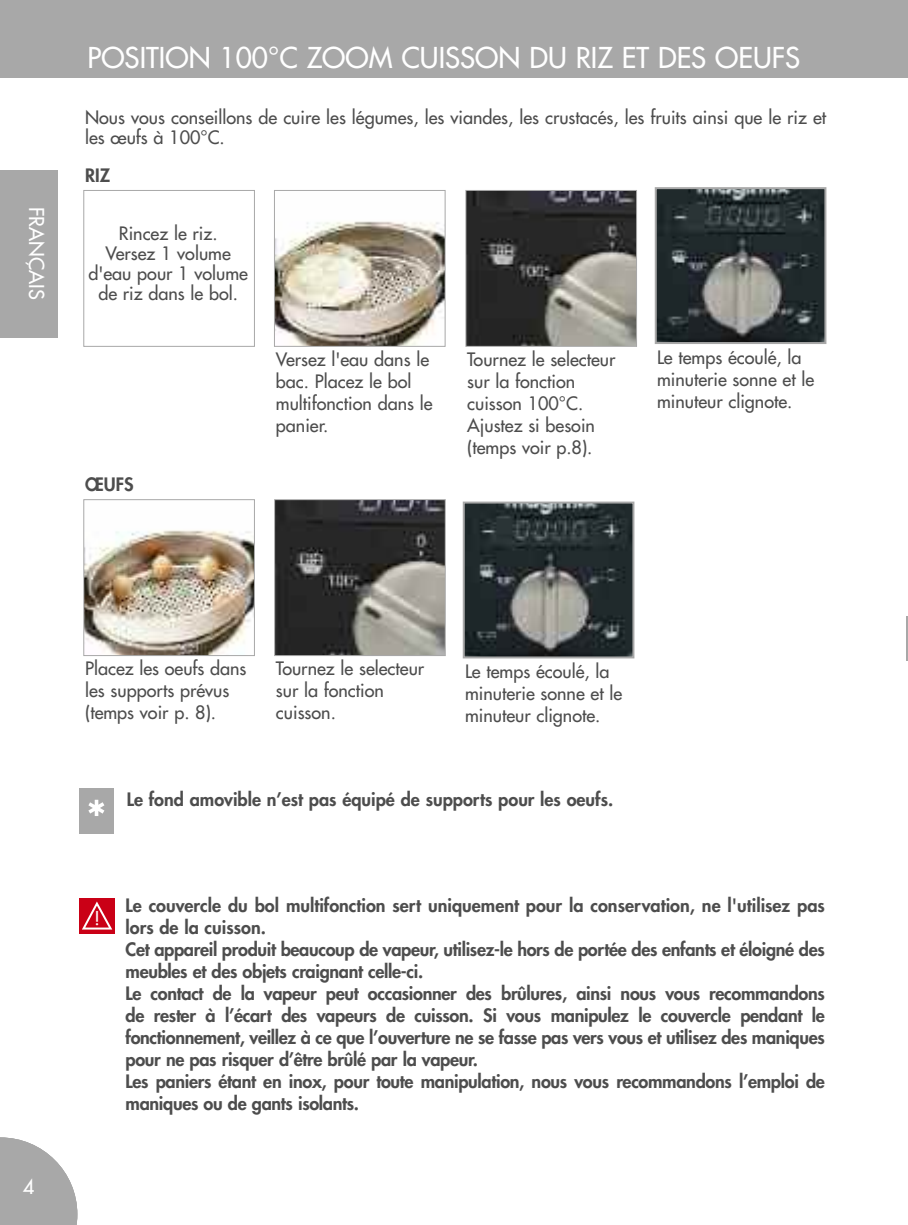
<style>
.page{position:relative;width:908px;height:1225px;background:#fff}
.page>*{position:absolute;margin:0;border:0;box-sizing:border-box;transform-origin:0 0}
.t1{font:52.6px "Futura";color:#fff}
.t2{font:28px "Futura";color:#fff}
.t3{font:20px "Futura";color:#fff}
.t4{font:18.6px "Futura";color:#fff}
.t5{font:800 18px/22px "Futura";letter-spacing:-.015em;color:#4d4d4d}
.t6{font:18px/22px "Futura";color:#4d4d4d}
</style>
<div class="page">
<div style="left:0;top:0;width:907px;height:78px;background:#a8a8a8"></div>
<svg style="left:0;top:1137px;width:77px;height:88px"></svg>
<img style="left:467px;top:192px;width:167px;height:153px">
<div style="left:465px;top:190px;width:171px;height:157px;border:1px solid #a8a8a8"></div>
<img style="left:276px;top:501px;width:167px;height:153px">
<div style="left:274px;top:499px;width:171px;height:157px;border:1px solid #a8a8a8"></div>
<img style="left:276px;top:221px;width:167px;height:124px">
<div style="left:274px;top:190px;width:171px;height:157px;border:1px solid #a8a8a8"></div>
<div style="left:83px;top:190px;width:172px;height:157px;border:1px solid #a8a8a8"></div>
<img style="left:85px;top:530px;width:168px;height:124px">
<div style="left:83px;top:499px;width:172px;height:157px;border:1px solid #a8a8a8"></div>
<div style="left:79px;top:897px;width:36px;height:36px;background:#ca0016"></div>
<svg style="left:82px;top:901px;width:30px;height:28px"></svg>
<div style="left:79px;top:788px;width:34px;height:45px;background:#a8a8a8"></div>
<img style="left:465px;top:504px;width:166px;height:151px">
<div style="left:462px;top:501px;width:172px;height:157px;border:2px solid #a8a8a8"></div>
<img style="left:657px;top:190px;width:166px;height:151px">
<div style="left:654px;top:187px;width:172px;height:157px;border:2px solid #a8a8a8"></div>
<hr style="left:906px;top:616px;width:1px;height:45px;background:#a8a8a8">
<div style="left:0;top:170px;width:58px;height:167px;background:#a8a8a8"></div>
<p class="t3" style="left:46px;top:207px;width:94px;rotate:90deg">FRANÇAIS</p>
<h2 class="t2" style="left:87px;top:43px;width:713px">POSITION 100°C ZOOM CUISSON DU RIZ ET DES OEUFS</h2>
<p class="t6" style="left:85px;top:108px;width:742px;line-height:20px">Nous vous conseillons de cuire les légumes, les viandes, les crustacés, les fruits ainsi que le riz et les œufs à 100°C.</p>
<p class="t5" style="left:85px;top:165px;width:26px">RIZ</p>
<p class="t6" style="left:88px;top:224px;width:161px;line-height:20px;text-align:center">Rincez le riz.<br>Versez 1 volume d'eau pour 1 volume de riz dans le bol.</p>
<p class="t5" style="left:85px;top:475px;width:50px">ŒUFS</p>
<p class="t6" style="left:276px;top:350px;width:158px">Versez l'eau dans le bac. Placez le bol multifonction dans le panier.</p>
<p class="t6" style="left:467px;top:350px;width:150px">Tournez le selecteur sur la fonction cuisson 100°C.<br>Ajustez si besoin (temps voir p.8).</p>
<p class="t6" style="left:656px;top:348px;width:159px">Le temps écoulé, la minuterie sonne et le minuteur clignote.</p>
<p class="t3" style="left:23px;top:1176px;width:13px">4</p>
<p class="t6" style="left:85px;top:659px;width:163px">Placez les oeufs dans les supports prévus (temps voir p. 8).</p>
<p class="t6" style="left:276px;top:659px;width:150px">Tournez le selecteur sur la fonction cuisson.</p>
<p class="t6" style="left:465px;top:662px;width:159px">Le temps écoulé, la minuterie sonne et le minuteur clignote.</p>
<h1 class="t1" style="left:85px;top:793px;width:24px">*</h1>
<p class="t5" style="left:127px;top:789px;width:488px">Le fond amovible n’est pas équipé de supports pour les oeufs.</p>
<p class="t4" style="left:94px;top:909px;width:7px">!</p>
<p class="t5" style="left:125px;top:896px;width:700px">Le couvercle du bol multifonction sert uniquement pour la conservation, ne l'utilisez pas lors de la cuisson.<br>Cet appareil produit beaucoup de vapeur, utilisez-le hors de portée des enfants et éloigné des meubles et des objets craignant celle-ci.<br>Le contact de la vapeur peut occasionner des brûlures, ainsi nous vous recommandons de rester à l’écart des vapeurs de cuisson. Si vous manipulez le couvercle pendant le fonctionnement, veillez à ce que l’ouverture ne se fasse pas vers vous et utilisez des maniques pour ne pas risquer d’être brûlé par la vapeur.<br>Les paniers étant en inox, pour toute manipulation, nous vous recommandons l’emploi de maniques ou de gants isolants.</p>
</div>
